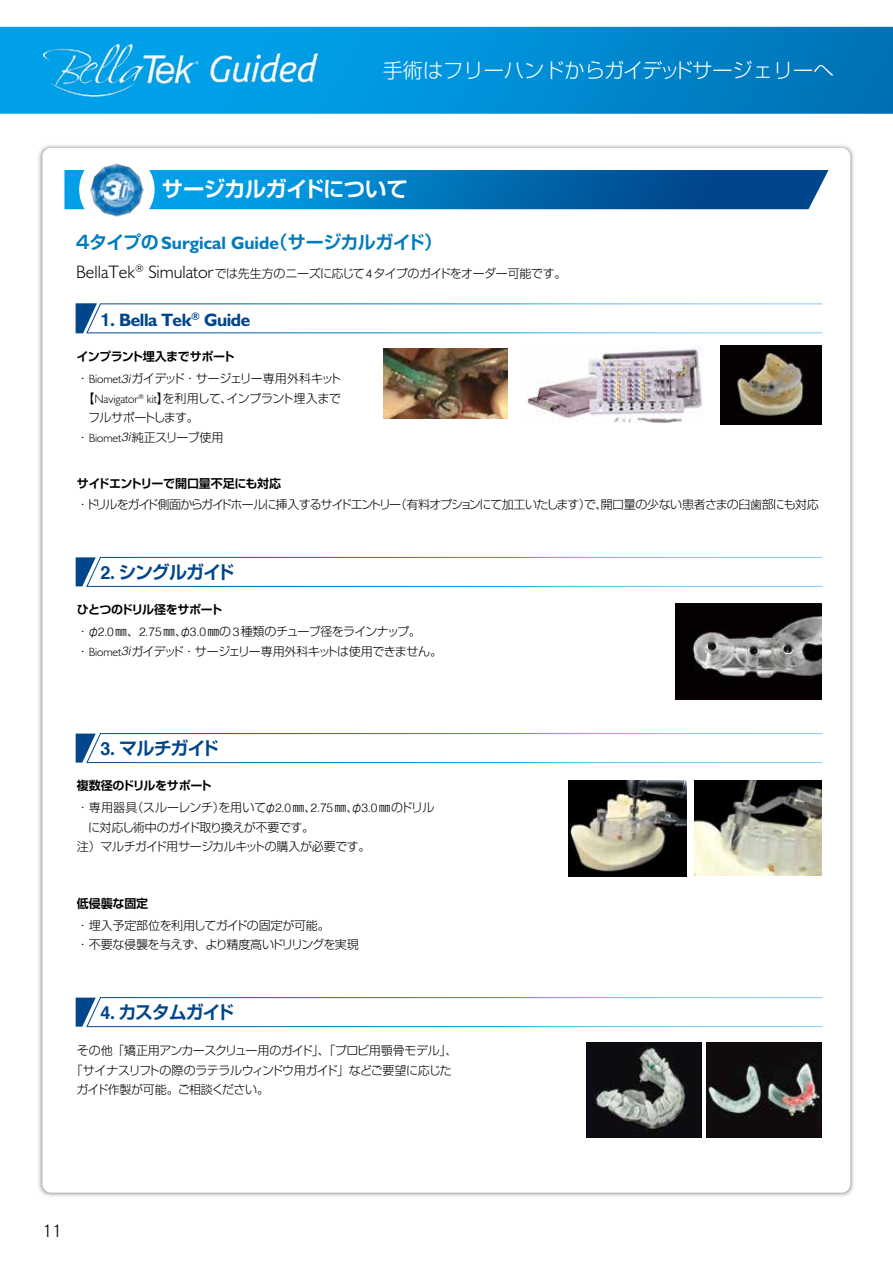
<style>
.page{position:relative;width:893px;height:1263px;background:#fff}
.page>*{position:absolute;margin:0;border:0;box-sizing:border-box;transform-origin:0 0}
.t1{font:700 21.3px "Shin Go Pro De";letter-spacing:-.03em;color:#fff}
.t2{font:300 20.25px "Shin Go Pro";color:#fff}
.t3{font:300 19.5px "Slate Pro";color:#000}
.t4{font:700 18px "Shin Go Pro De";letter-spacing:-.035em;color:#007bbf}
.t5{font:700 18px "Shin Go Pro De";letter-spacing:-.06em;color:#00468d}
.t6{font:700 18px "Humanist 521 BT";letter-spacing:-.025em;color:#00468d}
.t7{font:300 12px/19.6px "Shin Go Pro";letter-spacing:-.045em;color:#000}
.t8{font:300 12px "Shin Go Pro";letter-spacing:-.075em;color:#000}
.t9{font:700 12px "Shin Go Pro De";letter-spacing:-.035em;color:#000}
.t10{font:300 12px "Shin Go Pro";letter-spacing:-.01em;color:#000}
.s1{font-family:"Humanist 521 BT"}
.s2{font-family:"Humanist 521 BT";font-size:18px}
.s3{font-family:"Helvetica"}
.s4{font-family:"Helvetica";font-style:italic}
</style>
<div class="page">
<svg style="left:0;top:27px;width:893px;height:87px;background:#008dd3"></svg>
<img style="left:706px;top:1043px;width:116px;height:95px">
<img style="left:586px;top:1043px;width:116px;height:95px">
<img style="left:675px;top:603px;width:147px;height:97px">
<svg style="left:64px;top:170px;width:764px;height:39px;background:#0a76ba"></svg>
<img style="left:91px;top:163px;width:53px;height:53px">
<img style="left:721px;top:346px;width:101px;height:78px">
<svg style="left:75px;top:303px;width:748px;height:30px"></svg>
<svg style="left:76px;top:557px;width:747px;height:30px"></svg>
<svg style="left:76px;top:733px;width:747px;height:30px"></svg>
<svg style="left:76px;top:997px;width:747px;height:30px"></svg>
<img style="left:694px;top:781px;width:128px;height:94px">
<img style="left:568px;top:781px;width:118px;height:95px">
<img style="left:383px;top:349px;width:125px;height:70px">
<img style="left:527px;top:346px;width:175px;height:77px">
<img style="left:44px;top:45px;width:279px;height:51px">
<h2 class="t2" style="left:383px;top:54px;width:452px">手術はフリーハンドからガイデッドサージェリーへ</h2>
<h1 class="t1" style="left:162px;top:172px;width:248px">サージカルガイドについて</h1>
<h3 class="t4" style="left:74px;top:227px;width:370px">４タイプの<span class="s1">Surgical Guide</span>（サージカルガイド）</h3>
<p class="t7" style="left:76px;top:262px;width:492px"><span class="s2">BellaTek</span><sup>®</sup> <span class="s2">Simulator</span>では先生方のニーズに応じて<span class="s3">4</span>タイプのガイドをオーダー可能です。</p>
<h3 class="t6" style="left:101px;top:308px;width:151px"><span class="s3">1</span>. Bella Tek<sup>®</sup> Guide</h3>
<p class="t9" style="left:77px;top:347px;width:160px">インプラント埋入までサポート</p>
<p class="t7" style="left:77px;top:367px;width:266px">・<span class="s1">Biomet</span><span class="s4">3i</span>ガイデッド・サージェリー専用外科キット</p>
<p class="t7" style="left:83px;top:387px;width:260px">【<span class="s1">Navigator</span><sup>®</sup> <span class="s1">kit</span>】を利用して、インプラント埋入まで</p>
<p class="t7" style="left:88px;top:406px;width:112px">フルサポートします。</p>
<p class="t7" style="left:77px;top:426px;width:148px">・<span class="s1">Biomet</span><span class="s4">3i</span>純正スリーブ使用</p>
<p class="t9" style="left:77px;top:473px;width:206px">サイドエントリーで開口量不足にも対応</p>
<p class="t8" style="left:77px;top:495px;width:743px">・ドリルをガイド側面からガイドホールに挿入するサイドエントリー（有料オプションにて加工いたします）で、開口量の少ない患者さまの臼歯部にも対応</p>
<h3 class="t5" style="left:101px;top:557px;width:135px"><span class="s3">2</span><span class="s1">.</span> シングルガイド</h3>
<p class="t9" style="left:77px;top:600px;width:147px">ひとつのドリル径をサポート</p>
<p class="t7" style="left:77px;top:620px;width:367px">・φ<span class="s3">2</span><span class="s1">.</span><span class="s3">0</span>㎜、<span class="s3">2</span><span class="s1">.</span><span class="s3">75</span>㎜、φ<span class="s3">3</span><span class="s1">.</span><span class="s3">0</span>㎜の<span class="s3">3</span>種類のチューブ径をラインナップ。・<span class="s1">Biomet</span><span class="s4">3i</span>ガイデッド・サージェリー専用外科キットは使用できません。</p>
<h3 class="t5" style="left:101px;top:733px;width:120px"><span class="s3">3</span><span class="s1">.</span> マルチガイド</h3>
<p class="t9" style="left:77px;top:776px;width:136px">複数径のドリルをサポート</p>
<p class="t10" style="left:77px;top:798px;width:359px">・専用器具（スルーレンチ）を用いてφ<span class="s3">2</span><span class="s1">.</span><span class="s3">0</span>㎜、<span class="s3">2</span><span class="s1">.</span><span class="s3">75</span>㎜、φ<span class="s3">3</span><span class="s1">.</span><span class="s3">0</span>㎜のドリル</p>
<p class="t7" style="left:88px;top:816px;width:227px">に対応し術中のガイド取り換えが不要です。</p>
<p class="t7" style="left:77px;top:835px;width:295px">注）マルチガイド用サージカルキットの購入が必要です。</p>
<p class="t9" style="left:77px;top:893px;width:73px">低侵襲な固定</p>
<p class="t7" style="left:77px;top:914px;width:283px">・埋入予定部位を利用してガイドの固定が可能。<br>・不要な侵襲を与えず、より精度高いドリリングを実現</p>
<h3 class="t5" style="left:101px;top:997px;width:135px"><span class="s3">4</span><span class="s1">.</span> カスタムガイド</h3>
<p class="t7" style="left:77px;top:1039px;width:382px">その他「矯正用アンカースクリュー用のガイド」、「プロビ用顎骨モデル」、</p>
<p class="t7" style="left:71px;top:1059px;width:382px">「サイナスリフトの際のラテラルウィンドウ用ガイド」などご要望に応じた</p>
<p class="t7" style="left:76px;top:1078px;width:194px">ガイド作製が可能。ご相談ください。</p>
<h3 class="t3" style="left:43px;top:1221px;width:21px">11</h3>
</div>
